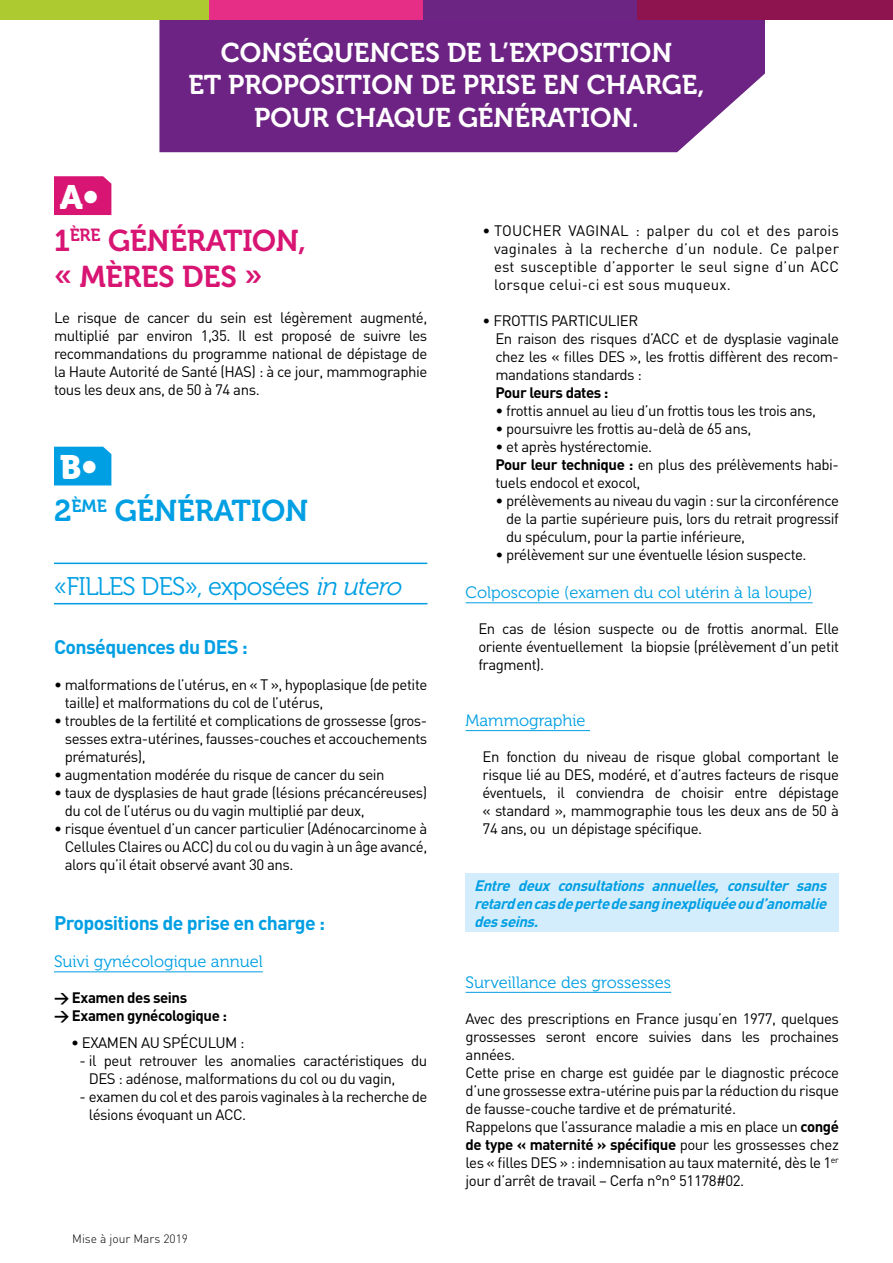
<style>
.page{position:relative;width:893px;height:1263px;background:#fff}
.page>*{position:absolute;margin:0;border:0;box-sizing:border-box;transform-origin:0 0}
.t1{font:33.6px "Museo 900";color:#fff}
.t2{font:30px/36px "Museo 700";letter-spacing:-.01em;color:#d81573}
.t3{font:30px "Museo 700";color:#009fe3}
.t4{font:27px/32.4px "Museo 700";color:#fff;text-align:center}
.t5{font:25.5px "Museo 300";letter-spacing:-.03em;color:#009fe3}
.t6{font:700 19.5px "DIN";letter-spacing:-.03em;color:#009fe3}
.t7{font:16.5px "Museo 300";color:#009fe3}
.t8{font:15px/18px "DIN";letter-spacing:-.03em;color:#000;text-align:justify}
.t9{font:italic 700 15px/18px "DIN";color:#009fe3;text-align:justify}
.t10{font:700 15px/18px "DIN";letter-spacing:-.03em;color:#000}
.t11{font:300 12px "DIN";color:#000}
.s1{font-style:italic}
.s2{font-weight:700}
</style>
<div class="page">
<div style="left:159px;top:19px;width:606px;height:133px;background:#6c2383"></div>
<hr style="left:54px;top:603px;width:373px;height:1px;background:#009fe3">
<hr style="left:54px;top:971px;width:209px;height:1px;background:#009fe3">
<div style="left:54px;top:176px;width:57px;height:39px;background:#d81573"></div>
<div style="left:54px;top:447px;width:57px;height:38px;background:#009fe3"></div>
<hr style="left:54px;top:563px;width:373px;height:1px;background:#009fe3">
<hr style="left:466px;top:602px;width:347px;height:1px;background:#009fe3">
<hr style="left:466px;top:730px;width:124px;height:1px;background:#009fe3">
<hr style="left:466px;top:992px;width:205px;height:1px;background:#009fe3">
<div style="left:466px;top:873px;width:373px;height:59px;background:#d4edfc"></div>
<div style="left:0;top:0;width:210px;height:19px;background:#aeca31"></div>
<div style="left:210px;top:0;width:214px;height:19px;background:#e62e87"></div>
<div style="left:424px;top:0;width:214px;height:19px;background:#6d2584"></div>
<div style="left:638px;top:0;width:255px;height:19px;background:#8e144f"></div>
<h3 class="t4" style="left:188px;top:37px;width:518px">CONSÉQUENCES DE L’EXPOSITION<br>ET PROPOSITION DE PRISE EN CHARGE,<br>POUR CHAQUE GÉNÉRATION.</h3>
<h1 class="t1" style="left:60px;top:178px;width:41px">A•</h1>
<h2 class="t2" style="left:54px;top:223px;width:253px">1<sup>ÈRE</sup> GÉNÉRATION, « MÈRES DES »</h2>
<p class="t8" style="left:54px;top:308px;width:375px">Le risque de cancer du sein est légèrement augmenté, multiplié par environ 1,35. Il est proposé de suivre les recommandations du programme national de dépistage de la Haute Autorité de Santé (HAS) : à ce jour, mammographie tous les deux ans, de 50 à 74 ans.</p>
<h1 class="t1" style="left:60px;top:448px;width:39px">B•</h1>
<h2 class="t3" style="left:54px;top:494px;width:256px">2<sup>ÈME</sup> GÉNÉRATION</h2>
<h3 class="t5" style="left:54px;top:572px;width:355px">«FILLES DES», exposées <span class="s1">in utero</span></h3>
<h3 class="t6" style="left:54px;top:634px;width:195px">Conséquences du DES :</h3>
<p class="t8" style="left:65px;top:675px;width:364px;text-indent:-11px">• malformations de l’utérus, en « T », hypoplasique (de petite taille) et malformations du col de l’utérus,</p>
<p class="t8" style="left:65px;top:711px;width:364px;text-indent:-11px">• troubles de la fertilité et complications de grossesse (gros&shy;sesses extra-utérines, fausses-couches et accouchements prématurés),</p>
<p class="t8" style="left:54px;top:765px;width:332px">• augmentation modérée du risque de cancer du sein</p>
<p class="t8" style="left:65px;top:783px;width:364px;text-indent:-11px">• taux de dysplasies de haut grade (lésions précancéreuses) du col de l’utérus ou du vagin multiplié par deux,</p>
<p class="t8" style="left:65px;top:819px;width:364px;text-indent:-11px">• risque éventuel d’un cancer particulier (Adénocarcinome à Cellules Claires ou ACC) du col ou du vagin à un âge avancé, alors qu’il était observé avant 30 ans.</p>
<h3 class="t6" style="left:54px;top:910px;width:273px">Propositions de prise en charge :</h3>
<p class="t7" style="left:54px;top:953px;width:210px">Suivi gynécologique annuel</p>
<p class="t10" style="left:54px;top:988px;width:175px">&gt; Examen des seins<br>&gt; Examen gynécologique :</p>
<p class="t8" style="left:71px;top:1033px;width:175px">• EXAMEN AU SPÉCULUM :</p>
<p class="t8" style="left:89px;top:1051px;width:340px;text-indent:-9px">- il peut retrouver les anomalies caractéristiques du<br>DES : adénose, malformations du col ou du vagin,</p>
<p class="t8" style="left:89px;top:1087px;width:340px;text-indent:-9px">- examen du col et des parois vaginales à la recherche de lésions évoquant un ACC.</p>
<p class="t11" style="left:72px;top:1231px;width:117px">Mise à jour Mars 2019</p>
<p class="t8" style="left:494px;top:222px;width:346px;text-indent:-11px">• TOUCHER VAGINAL : palper du col et des parois vaginales à la recherche d’un nodule. Ce palper est susceptible d’apporter le seul signe d’un ACC lorsque celui-ci est sous muqueux.</p>
<p class="t8" style="left:495px;top:312px;width:345px;text-align:left;text-indent:-13px">• FROTTIS PARTICULIER<br>En raison des risques d’ACC et de dysplasie vaginale chez les « filles DES », les frottis diffèrent des recom&shy;mandations standards :</p>
<p class="t10" style="left:495px;top:383px;width:115px">Pour leurs dates :</p>
<p class="t8" style="left:495px;top:402px;width:322px">• frottis annuel au lieu d’un frottis tous les trois ans,</p>
<p class="t8" style="left:495px;top:420px;width:257px">• poursuivre les frottis au-delà de 65 ans,</p>
<p class="t8" style="left:495px;top:438px;width:345px;text-align:left">• et après hystérectomie.<br><span class="s2">Pour leur technique :</span> en plus des prélèvements habi&shy;tuels endocol et exocol,</p>
<p class="t8" style="left:506px;top:492px;width:334px;text-indent:-11px">• prélèvements au niveau du vagin : sur la circonférence de la partie supérieure puis, lors du retrait progressif du spéculum, pour la partie inférieure,</p>
<p class="t8" style="left:495px;top:546px;width:313px">• prélèvement sur une éventuelle lésion suspecte.</p>
<p class="t7" style="left:466px;top:584px;width:348px">Colposcopie (examen du col utérin à la loupe)</p>
<p class="t8" style="left:478px;top:620px;width:362px">En cas de lésion suspecte ou de frottis anormal. Elle oriente éventuellement la biopsie (prélèvement d’un petit fragment).</p>
<p class="t7" style="left:466px;top:711px;width:121px">Mammographie</p>
<p class="t8" style="left:483px;top:747px;width:358px">En fonction du niveau de risque global comportant le risque lié au DES, modéré, et d’autres facteurs de risque éventuels, il conviendra de choisir entre dépistage « standard », mammographie tous les deux ans de 50 à 74 ans, ou un dépistage spécifique.</p>
<p class="t9" style="left:474px;top:876px;width:358px">Entre deux consultations annuelles, consulter sans retardencasdepertedesanginexpliquéeoud’anomalie desseins.</p>
<p class="t7" style="left:466px;top:973px;width:207px">Surveillance des grossesses</p>
<p class="t8" style="left:466px;top:1009px;width:375px;text-align:left">Avec des prescriptions en France jusqu’en 1977, quelques grossesses seront encore suivies dans les prochaines années.<br>Cette prise en charge est guidée par le diagnostic précoce d’une grossesse extra-utérine puis par la réduction du risque de fausse-couche tardive et de prématurité.<br>Rappelons que l’assurance maladie a mis en place un <span class="s2">congé de type « maternité » spécifique</span> pour les grossesses chez les « filles DES » : indemnisation au taux maternité, dès le 1<sup>er </sup>jour d’arrêt de travail – Cerfa n°n° 51178#02.</p>
</div>
